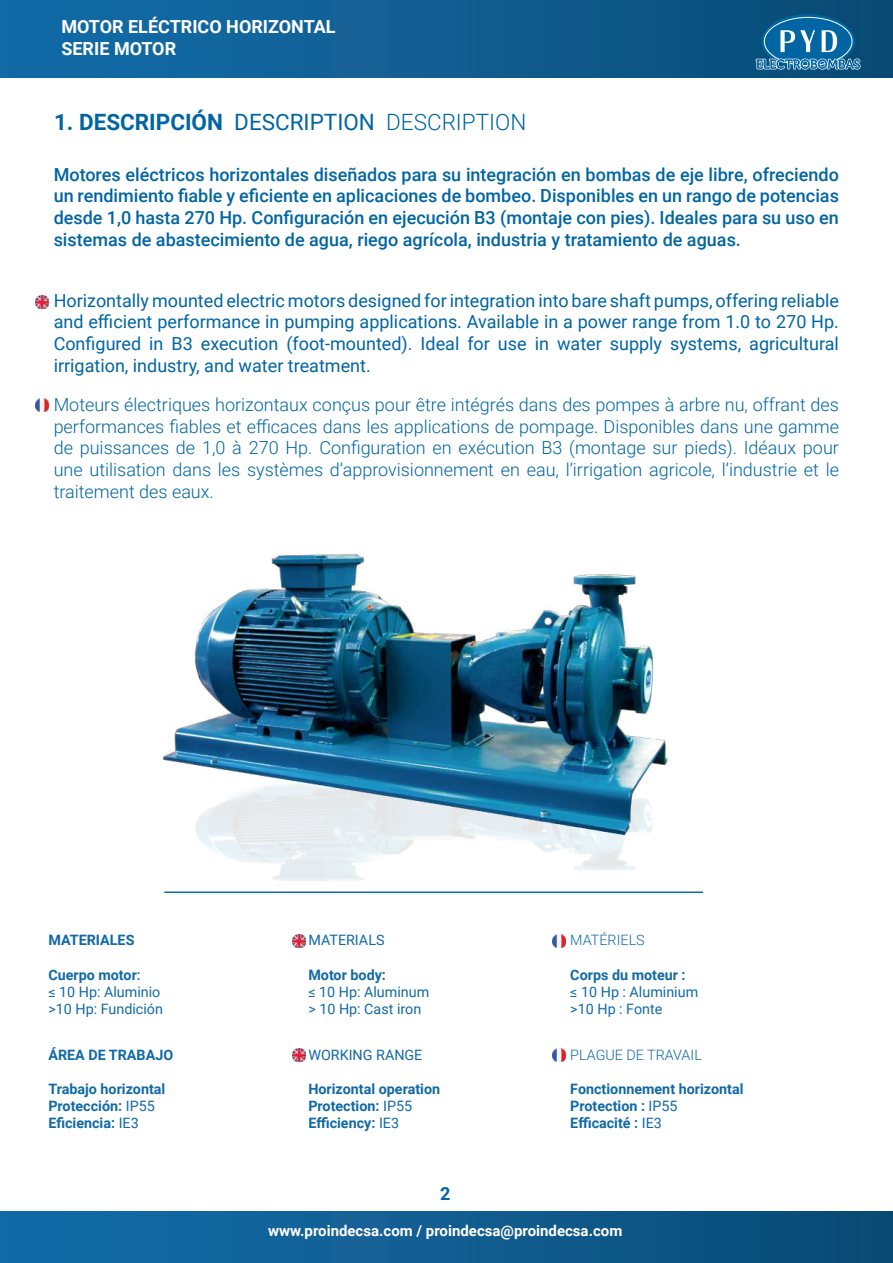
<style>
.page{position:relative;width:893px;height:1263px;background:#fff}
.page>*{position:absolute;margin:0;border:0;box-sizing:border-box;transform-origin:0 0}
.t1{font:700 22.5px "Roboto";color:#0065a2}
.t2{font:300 18px/21.6px "Roboto";color:#0065a2;text-align:justify}
.t3{font:500 18px/21.6px "Roboto";color:#0065a2;text-align:justify}
.t4{font:18px/21.6px "Roboto";color:#0065a2;text-align:justify}
.t5{font:700 18px/21.6px "Roboto";color:#fff}
.t6{font:700 18px "Roboto";color:#0065a2}
.t7{font:700 15px "Roboto";color:#fff}
.t8{font:700 14.4px/17.2px "Roboto";color:#1169a6}
.t9{font:14.4px/17.2px "Roboto";color:#1169a6}
.t10{font:300 14.4px "Roboto";color:#1169a6}
.s1{font-weight:400}
.s2{font-weight:300}
.s3{font-weight:700}
.s4{font-weight:500}
</style>
<div class="page">
<div style="left:0;top:0;width:893px;height:77px;background:linear-gradient(to right,#146daa,#0a4b75)"></div>
<div style="left:0;top:1211px;width:893px;height:52px;background:linear-gradient(to right,#146daa,#0a4b75)"></div>
<svg style="left:761px;top:14px;width:94px;height:54px"></svg>
<svg style="left:755px;top:28px;width:106px;height:50px;background:#2e77a4"></svg>
<svg style="left:35px;top:399px;width:13px;height:13px"></svg>
<svg style="left:35px;top:296px;width:13px;height:13px"></svg>
<img style="left:552px;top:934px;width:14px;height:13px">
<img style="left:552px;top:1049px;width:14px;height:13px">
<svg style="left:292px;top:934px;width:13px;height:13px"></svg>
<svg style="left:292px;top:1049px;width:13px;height:13px"></svg>
<img style="left:162px;top:554px;width:542px;height:339px">
<p class="t5" style="left:61px;top:16px;width:276px">MOTOR ELÉCTRICO HORIZONTAL<br>SERIE MOTOR</p>
<p class="t1" style="left:54px;top:106px;width:474px">1. DESCRIPCIÓN <span class="s1">DESCRIPTION</span> <span class="s2">DESCRIPTION</span></p>
<p class="t3" style="left:54px;top:163px;width:787px">Motores eléctricos horizontales diseñados para su integración en bombas de eje libre, ofreciendo un rendimiento fiable y eficiente en aplicaciones de bombeo. Disponibles en un rango de potencias desde 1,0 hasta 270 Hp. Configuración en ejecución B3 (montaje con pies). Ideales para su uso en sistemas de abastecimiento de agua, riego agrícola, industria y tratamiento de aguas.</p>
<p class="t4" style="left:54px;top:289px;width:787px">Horizontally mounted electric motors designed for integration into bare shaft pumps, offering reliable and efficient performance in pumping applications. Available in a power range from 1.0 to 270 Hp.<br>Configured in B3 execution (foot-mounted). Ideal for use in water supply systems, agricultural irrigation, industry, and water treatment.</p>
<p class="t2" style="left:54px;top:393px;width:787px">Moteurs électriques horizontaux conçus pour être intégrés dans des pompes à arbre nu, offrant des performances fiables et efficaces dans les applications de pompage. Disponibles dans une gamme de puissances de 1,0 à 270 Hp. Configuration en exécution B3 (montage sur pieds). Idéaux pour une utilisation dans les systèmes d’approvisionnement en eau, l’irrigation agricole, l’industrie et le traitement des eaux.</p>
<p class="t8" style="left:48px;top:931px;width:88px">MATERIALES</p>
<p class="t9" style="left:48px;top:965px;width:116px"><span class="s3">Cuerpo motor</span><span class="s4">:<br></span>≤ 10 Hp: Aluminio &gt;10 Hp: Fundición</p>
<p class="t8" style="left:48px;top:1045px;width:126px">ÁREA DE TRABAJO</p>
<p class="t8" style="left:48px;top:1080px;width:119px">Trabajo horizontal<br>Protección: <span class="s1">IP55<br></span>Eficiencia: <span class="s1">IE3</span></p>
<p class="t9" style="left:308px;top:931px;width:78px">MATERIALS</p>
<p class="t8" style="left:308px;top:965px;width:79px">Motor body:</p>
<p class="t9" style="left:308px;top:982px;width:122px">≤ 10 Hp: Aluminum &gt; 10 Hp: Cast iron</p>
<p class="t9" style="left:308px;top:1045px;width:116px">WORKING RANGE</p>
<p class="t8" style="left:308px;top:1080px;width:133px">Horizontal operation<br>Protection: <span class="s1">IP55<br></span>Efficiency: <span class="s1">IE3</span></p>
<p class="t6" style="left:440px;top:1181px;width:12px">2</p>
<p class="t10" style="left:570px;top:930px;width:76px">MATÉRIELS</p>
<p class="t8" style="left:570px;top:965px;width:117px">Corps du moteur :</p>
<p class="t9" style="left:570px;top:982px;width:129px">≤ 10 Hp : Aluminium &gt;10 Hp : Fonte</p>
<p class="t10" style="left:570px;top:1044px;width:133px">PLAGUE DE TRAVAIL</p>
<p class="t8" style="left:570px;top:1080px;width:175px">Fonctionnement horizontal<br>Protection : <span class="s1">IP55<br></span>Efficacité : <span class="s1">IE3</span></p>
<p class="t7" style="left:268px;top:1220px;width:356px">www.proindecsa.com / proindecsa@proindecsa.com</p>
</div>
